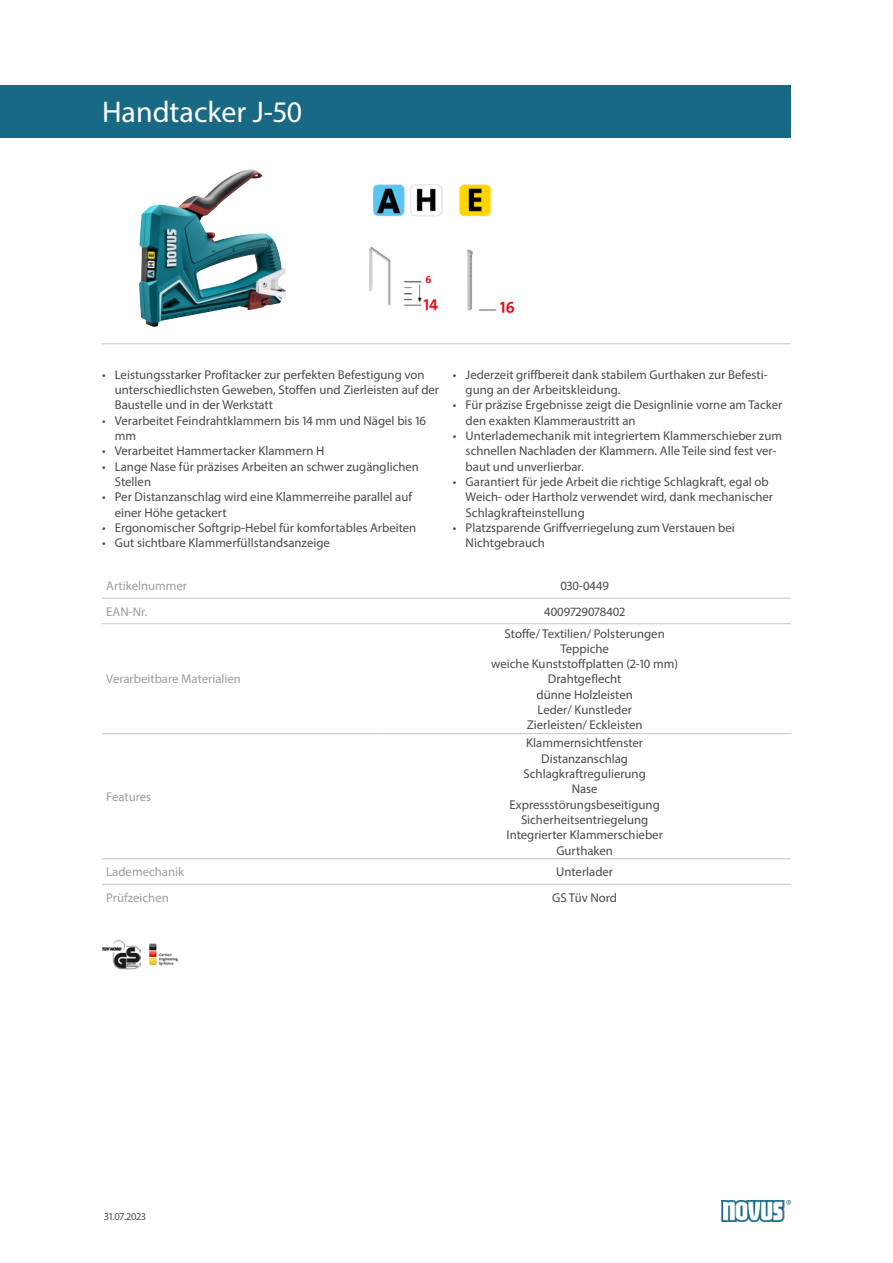
<style>
.page{position:relative;width:893px;height:1263px;background:#fff}
.page>*{position:absolute;margin:0;border:0;box-sizing:border-box;transform-origin:0 0}
.Produktname{font:30px "Myriad Pro";color:#fff}
.Produkttabelle_Zentr{font:12.75px/15.3px "Myriad Pro";color:#4a4a49}
.Produkttabelle_Links{font:12.75px "Myriad Pro";color:#9d9d9c}
.t1{font:10.5px "Myriad Pro";color:#4a4a49}
</style>
<div class="page">
<img style="left:139px;top:169px;width:147px;height:158px">
<img style="left:369px;top:184px;width:146px;height:130px">
<hr style="left:102px;top:343px;width:689px;height:1px;background:#c6c6c6">
<img style="left:102px;top:940px;width:38px;height:30px">
<img style="left:149px;top:943px;width:29px;height:23px">
<img style="left:721px;top:1200px;width:70px;height:21px">
<div style="left:0;top:85px;width:791px;height:53px;background:#186984"></div>
<hr style="left:102px;top:598px;width:276px;height:1px;background:#c6c6c6">
<hr style="left:378px;top:598px;width:413px;height:1px;background:#c6c6c6">
<hr style="left:102px;top:623px;width:276px;height:1px;background:#c6c6c6">
<hr style="left:378px;top:623px;width:413px;height:1px;background:#c6c6c6">
<hr style="left:102px;top:733px;width:276px;height:1px;background:#c6c6c6">
<hr style="left:378px;top:733px;width:413px;height:1px;background:#c6c6c6">
<hr style="left:102px;top:858px;width:276px;height:1px;background:#c6c6c6">
<hr style="left:378px;top:858px;width:413px;height:1px;background:#c6c6c6">
<hr style="left:102px;top:884px;width:276px;height:1px;background:#c6c6c6">
<hr style="left:378px;top:884px;width:413px;height:1px;background:#c6c6c6">
<p class="Produktname" style="left:102px;top:94px;width:202px">Handtacker J-50</p>
<p class="Produkttabelle_Zentr" style="left:115px;top:367px;width:326px;text-indent:-13px">• Leistungsstarker Profitacker zur perfekten Befestigung von unterschiedlichsten Geweben, Stoffen und Zierleisten auf der<br>Baustelle und in der Werkstatt</p>
<p class="Produkttabelle_Zentr" style="left:115px;top:413px;width:313px;text-indent:-13px">• Verarbeitet Feindrahtklammern bis 14 mm und Nägel bis 16 mm</p>
<p class="Produkttabelle_Zentr" style="left:102px;top:443px;width:224px">• Verarbeitet Hammertacker Klammern H</p>
<p class="Produkttabelle_Zentr" style="left:115px;top:458px;width:306px;text-indent:-13px">• Lange Nase für präzises Arbeiten an schwer zugänglichen<br>Stellen</p>
<p class="Produkttabelle_Zentr" style="left:115px;top:489px;width:299px;text-indent:-13px">• Per Distanzanschlag wird eine Klammerreihe parallel auf einer Höhe getackert</p>
<p class="Produkttabelle_Zentr" style="left:102px;top:520px;width:316px">• Ergonomischer Softgrip-Hebel für komfortables Arbeiten</p>
<p class="Produkttabelle_Zentr" style="left:102px;top:535px;width:229px">• Gut sichtbare Klammerfüllstandsanzeige</p>
<p class="Produkttabelle_Zentr" style="left:466px;top:367px;width:303px;text-indent:-13px">• Jederzeit griffbereit dank stabilem Gurthaken zur Befesti&shy;gung an der Arbeitskleidung.</p>
<p class="Produkttabelle_Zentr" style="left:466px;top:397px;width:318px;text-indent:-13px">• Für präzise Ergebnisse zeigt die Designlinie vorne am Tacker den exakten Klammeraustritt an</p>
<p class="Produkttabelle_Zentr" style="left:466px;top:428px;width:318px;text-indent:-13px">• Unterlademechanik mit integriertem Klammerschieber zum schnellen Nachladen der Klammern. Alle Teile sind fest ver&shy;baut und unverlierbar.</p>
<p class="Produkttabelle_Zentr" style="left:466px;top:474px;width:309px;text-indent:-13px">• Garantiert für jede Arbeit die richtige Schlagkraft, egal ob<br>Weich- oder Hartholz verwendet wird, dank mechanischer<br>Schlagkrafteinstellung</p>
<p class="Produkttabelle_Zentr" style="left:466px;top:520px;width:271px;text-indent:-13px">• Platzsparende Griffverriegelung zum Verstauen bei<br>Nichtgebrauch</p>
<p class="Produkttabelle_Links" style="left:106px;top:578px;width:82px">Artikelnummer</p>
<p class="Produkttabelle_Zentr" style="left:560px;top:578px;width:50px">030-0449</p>
<p class="Produkttabelle_Links" style="left:106px;top:604px;width:43px">EAN-Nr.</p>
<p class="Produkttabelle_Zentr" style="left:544px;top:604px;width:82px">4009729078402</p>
<p class="Produkttabelle_Links" style="left:106px;top:671px;width:136px">Verarbeitbare Materialien</p>
<p class="Produkttabelle_Links" style="left:106px;top:789px;width:47px">Features</p>
<p class="Produkttabelle_Zentr" style="left:505px;top:625px;width:162px">Stoffe/ Textilien/ Polsterungen</p>
<p class="Produkttabelle_Zentr" style="left:560px;top:641px;width:50px">Teppiche</p>
<p class="Produkttabelle_Zentr" style="left:491px;top:656px;width:188px">weiche Kunststoffplatten (2-10 mm)</p>
<p class="Produkttabelle_Zentr" style="left:548px;top:671px;width:75px">Drahtgeflecht</p>
<p class="Produkttabelle_Zentr" style="left:537px;top:687px;width:98px">dünne Holzleisten</p>
<p class="Produkttabelle_Zentr" style="left:537px;top:702px;width:96px">Leder/ Kunstleder</p>
<p class="Produkttabelle_Zentr" style="left:527px;top:717px;width:117px">Zierleisten/ Eckleisten</p>
<p class="Produkttabelle_Zentr" style="left:526px;top:735px;width:118px">Klammernsichtfenster</p>
<p class="Produkttabelle_Zentr" style="left:541px;top:751px;width:88px">Distanzanschlag</p>
<p class="Produkttabelle_Zentr" style="left:523px;top:766px;width:124px">Schlagkraftregulierung</p>
<p class="Produkttabelle_Zentr" style="left:572px;top:781px;width:27px">Nase</p>
<p class="Produkttabelle_Zentr" style="left:510px;top:796px;width:152px">Expressstörungsbeseitigung</p>
<p class="Produkttabelle_Zentr" style="left:521px;top:812px;width:129px">Sicherheitsentriegelung</p>
<p class="Produkttabelle_Zentr" style="left:507px;top:827px;width:158px">Integrierter Klammerschieber</p>
<p class="Produkttabelle_Zentr" style="left:556px;top:842px;width:58px">Gurthaken</p>
<p class="Produkttabelle_Links" style="left:106px;top:864px;width:79px">Lademechanik</p>
<p class="Produkttabelle_Zentr" style="left:556px;top:864px;width:58px">Unterlader</p>
<p class="Produkttabelle_Links" style="left:106px;top:890px;width:64px">Prüfzeichen</p>
<p class="Produkttabelle_Zentr" style="left:552px;top:890px;width:66px">GS Tüv Nord</p>
<p class="t1" style="left:104px;top:1210px;width:43px">31.07.2023</p>
</div>
